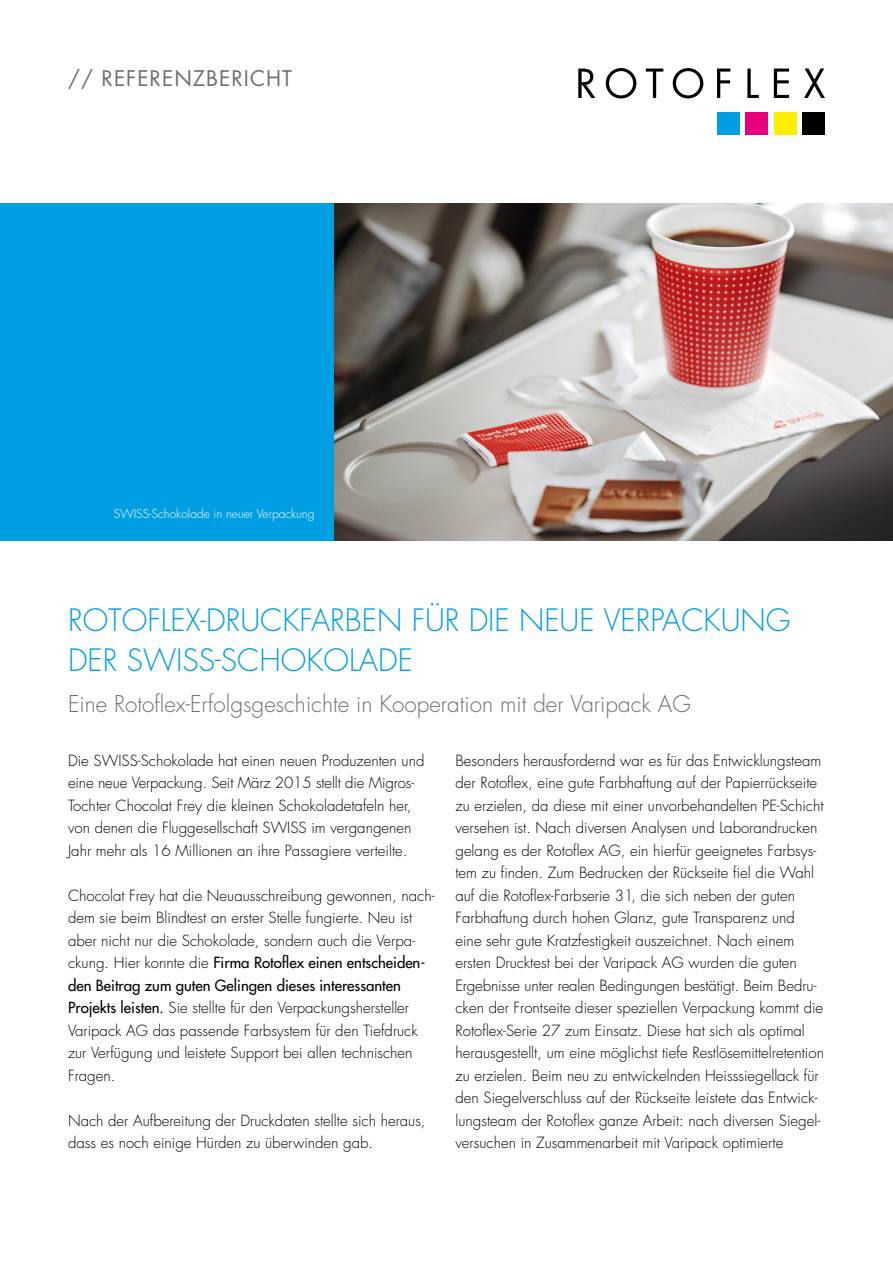
<style>
.page{position:relative;width:893px;height:1263px;background:#fff}
.page>*{position:absolute;margin:0;border:0;box-sizing:border-box;transform-origin:0 0}
.t1{font:300 30px/40.5px "Futura Std";color:#009ee3}
.t2{font:300 22.5px "Futura Std";color:#6f6f6e}
.t3{font:21px "Futura Std";letter-spacing:.05em;color:#6f6f6e}
.t4{font:300 15px/22.5px "Futura Std";color:#000}
.t5{font:300 12px "Futura Std";color:#fff}
.s1{font-weight:500}
</style>
<div class="page">
<svg style="left:578px;top:69px;width:17px;height:29px"></svg>
<svg style="left:606px;top:68px;width:30px;height:30px"></svg>
<svg style="left:646px;top:69px;width:17px;height:29px"></svg>
<svg style="left:673px;top:68px;width:30px;height:30px"></svg>
<svg style="left:717px;top:69px;width:13px;height:29px"></svg>
<svg style="left:747px;top:69px;width:12px;height:29px"></svg>
<svg style="left:774px;top:69px;width:15px;height:29px"></svg>
<svg style="left:804px;top:69px;width:21px;height:29px"></svg>
<div style="left:717px;top:113px;width:22px;height:22px;background:#009ee3"></div>
<div style="left:746px;top:113px;width:22px;height:22px;background:#e5007d"></div>
<div style="left:774px;top:113px;width:22px;height:22px;background:#ffed00"></div>
<div style="left:803px;top:113px;width:22px;height:22px;background:#000"></div>
<div style="left:0;top:203px;width:335px;height:337px;background:#009ee3"></div>
<img style="left:334px;top:203px;width:559px;height:337px">
<h3 class="t3" style="left:68px;top:64px;width:225px">// REFERENZBERICHT</h3>
<p class="t5" style="left:114px;top:506px;width:202px">SWISS-Schokolade in neuer Verpackung</p>
<h1 class="t1" style="left:68px;top:600px;width:724px">ROTOFLEX-DRUCKFARBEN FÜR DIE NEUE VERPACKUNG<br>DER SWISS-SCHOKOLADE</h1>
<h2 class="t2" style="left:68px;top:690px;width:624px">Eine Rotoflex-Erfolgsgeschichte in Kooperation mit der Varipack AG</h2>
<p class="t4" style="left:68px;top:749px;width:358px">Die SWISS-Schokolade hat einen neuen Produzenten und eine neue Verpackung. Seit März 2015 stellt die Migros-Tochter Chocolat Frey die kleinen Schokoladetafeln her, von denen die Fluggesellschaft SWISS im vergangenen Jahr mehr als 16 Millionen an ihre Passagiere verteilte.</p>
<p class="t4" style="left:68px;top:884px;width:368px">Chocolat Frey hat die Neuausschreibung gewonnen, nach&shy;dem sie beim Blindtest an erster Stelle fungierte. Neu ist aber nicht nur die Schokolade, sondern auch die Verpa&shy;ckung. Hier konnte die <span class="s1">Firma Rotoflex einen entscheiden&shy;den Beitrag zum guten Gelingen dieses interessanten Projekts leisten.</span> Sie stellte für den Verpackungshersteller Varipack AG das passende Farbsystem für den Tiefdruck zur Verfügung und leistete Support bei allen technischen Fragen.</p>
<p class="t4" style="left:68px;top:1109px;width:359px">Nach der Aufbereitung der Druckdaten stellte sich heraus, dass es noch einige Hürden zu überwinden gab.</p>
<p class="t4" style="left:455px;top:749px;width:370px">Besonders herausfordernd war es für das Entwicklungsteam der Rotoflex, eine gute Farbhaftung auf der Papierrückseite zu erzielen, da diese mit einer unvorbehandelten PE-Schicht versehen ist. Nach diversen Analysen und Laborandrucken gelang es der Rotoflex AG, ein hierfür geeignetes Farbsys&shy;tem zu finden. Zum Bedrucken der Rückseite fiel die Wahl auf die Rotoflex-Farbserie 31, die sich neben der guten Farbhaftung durch hohen Glanz, gute Transparenz und eine sehr gute Kratzfestigkeit auszeichnet. Nach einem ersten Drucktest bei der Varipack AG wurden die guten Ergebnisse unter realen Bedingungen bestätigt. Beim Bedru&shy;cken der Frontseite dieser speziellen Verpackung kommt die Rotoflex-Serie 27 zum Einsatz. Diese hat sich als optimal herausgestellt, um eine möglichst tiefe Restlösemittelretention zu erzielen. Beim neu zu entwickelnden Heisssiegellack für den Siegelverschluss auf der Rückseite leistete das Entwick&shy;lungsteam der Rotoflex ganze Arbeit: nach diversen Siegel&shy;versuchen in Zusammenarbeit mit Varipack optimierte</p>
</div>
